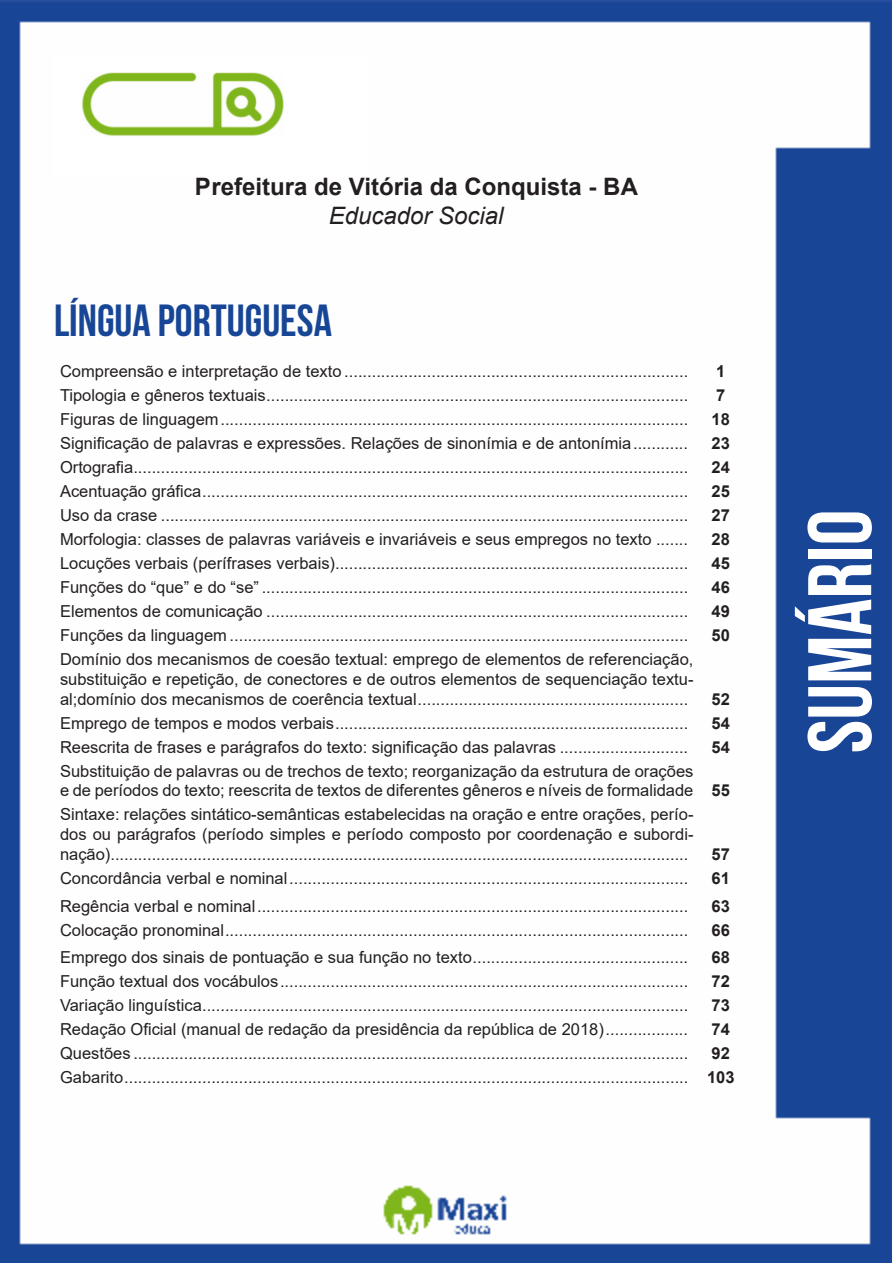
<style>
.page{position:relative;width:893px;height:1263px;background:#fff}
.page>*{position:absolute;margin:0;border:0;box-sizing:border-box;transform-origin:0 0}
.t1{font:700 90px "Bebas Neue";color:#fff}
.t2{font:700 45px "Bebas Neue";color:#184696}
.t3{font:700 24px "Arial";color:#231f20}
.t4{font:italic 24px "Arial";color:#231f20}
.ALTERNATIVAS{font:16.5px/19.8px "Arial";color:#231f20;text-align:justify}
.TÍTULO_MATÉRIA{font:16.5px "Arial";color:#231f20}
.ALTERNATIVAS-2{font:700 16.5px "Arial";color:#231f20}
.TÍTULO_MATÉRIA-2{font:700 16.5px "Arial";color:#231f20}
</style>
<div class="page">
<img style="left:0;top:0;width:892px;height:1263px">
<div style="left:53px;top:55px;width:317px;height:121px;background:#fff"></div>
<img style="left:82px;top:72px;width:201px;height:64px">
<p class="t3" style="left:195px;top:170px;width:445px">Prefeitura de Vitória da Conquista - BA</p>
<p class="t4" style="left:329px;top:200px;width:176px">Educador Social</p>
<p class="t2" style="left:54px;top:295px;width:279px">LÍNGUA PORTUGUESA</p>
<p class="TÍTULO_MATÉRIA" style="left:60px;top:360px;width:630px">Compreensão e interpretação de texto ...........................................................................</p>
<p class="TÍTULO_MATÉRIA-2" style="left:716px;top:359px;width:11px">1</p>
<p class="ALTERNATIVAS" style="left:60px;top:385px;width:630px">Tipologia e gêneros textuais............................................................................................</p>
<p class="ALTERNATIVAS-2" style="left:716px;top:383px;width:11px">7</p>
<p class="ALTERNATIVAS" style="left:60px;top:409px;width:630px">Figuras de linguagem......................................................................................................</p>
<p class="ALTERNATIVAS-2" style="left:712px;top:407px;width:20px">18</p>
<p class="ALTERNATIVAS" style="left:60px;top:433px;width:630px">Significação de palavras e expressões. Relações de sinonímia e de antonímia............</p>
<p class="ALTERNATIVAS-2" style="left:712px;top:431px;width:20px">23</p>
<p class="ALTERNATIVAS" style="left:60px;top:457px;width:630px">Ortografia.........................................................................................................................</p>
<p class="ALTERNATIVAS-2" style="left:712px;top:455px;width:20px">24</p>
<p class="ALTERNATIVAS" style="left:60px;top:481px;width:630px">Acentuação gráfica..........................................................................................................</p>
<p class="ALTERNATIVAS-2" style="left:712px;top:479px;width:20px">25</p>
<p class="ALTERNATIVAS" style="left:60px;top:505px;width:630px">Uso da crase ...................................................................................................................</p>
<p class="ALTERNATIVAS-2" style="left:712px;top:503px;width:20px">27</p>
<p class="ALTERNATIVAS" style="left:60px;top:529px;width:630px">Morfologia: classes de palavras variáveis e invariáveis e seus empregos no texto .......</p>
<p class="ALTERNATIVAS-2" style="left:712px;top:527px;width:20px">28</p>
<p class="ALTERNATIVAS" style="left:60px;top:553px;width:630px">Locuções verbais (perífrases verbais).............................................................................</p>
<p class="ALTERNATIVAS-2" style="left:712px;top:551px;width:20px">45</p>
<p class="ALTERNATIVAS" style="left:60px;top:577px;width:630px">Funções do “que” e do “se” .............................................................................................</p>
<p class="ALTERNATIVAS-2" style="left:712px;top:575px;width:20px">46</p>
<p class="ALTERNATIVAS" style="left:60px;top:601px;width:630px">Elementos de comunicação ............................................................................................</p>
<p class="ALTERNATIVAS-2" style="left:712px;top:599px;width:20px">49</p>
<p class="ALTERNATIVAS" style="left:60px;top:625px;width:630px">Funções da linguagem ....................................................................................................</p>
<p class="ALTERNATIVAS-2" style="left:712px;top:623px;width:20px">50</p>
<p class="ALTERNATIVAS" style="left:60px;top:649px;width:635px">Domínio dos mecanismos de coesão textual: emprego de elementos de referenciação, substituição e repetição, de conectores e de outros elementos de sequenciação textu&shy;al;domínio dos mecanismos de coerência textual...........................................................</p>
<p class="ALTERNATIVAS-2" style="left:712px;top:687px;width:20px">52</p>
<p class="ALTERNATIVAS" style="left:60px;top:713px;width:630px">Emprego de tempos e modos verbais.............................................................................</p>
<p class="ALTERNATIVAS-2" style="left:712px;top:711px;width:20px">54</p>
<p class="ALTERNATIVAS" style="left:60px;top:737px;width:630px">Reescrita de frases e parágrafos do texto: significação das palavras ............................</p>
<p class="ALTERNATIVAS-2" style="left:712px;top:735px;width:20px">54</p>
<p class="ALTERNATIVAS" style="left:60px;top:761px;width:635px">Substituição de palavras ou de trechos de texto; reorganização da estrutura de orações e de períodos do texto; reescrita de textos de diferentes gêneros e níveis de formalidade</p>
<p class="ALTERNATIVAS-2" style="left:712px;top:779px;width:20px">55</p>
<p class="ALTERNATIVAS" style="left:60px;top:804px;width:635px">Sintaxe: relações sintático-semânticas estabelecidas na oração e entre orações, perío&shy;dos ou parágrafos (período simples e período composto por coordenação e subordi&shy;nação)..............................................................................................................................</p>
<p class="ALTERNATIVAS-2" style="left:712px;top:842px;width:20px">57</p>
<p class="ALTERNATIVAS" style="left:60px;top:868px;width:630px">Concordância verbal e nominal.......................................................................................</p>
<p class="ALTERNATIVAS-2" style="left:712px;top:866px;width:20px">61</p>
<p class="ALTERNATIVAS" style="left:60px;top:896px;width:630px">Regência verbal e nominal..............................................................................................</p>
<p class="ALTERNATIVAS-2" style="left:712px;top:895px;width:20px">63</p>
<p class="ALTERNATIVAS" style="left:60px;top:920px;width:630px">Colocação pronominal.....................................................................................................</p>
<p class="ALTERNATIVAS-2" style="left:712px;top:919px;width:20px">66</p>
<p class="ALTERNATIVAS" style="left:60px;top:947px;width:630px">Emprego dos sinais de pontuação e sua função no texto...............................................</p>
<p class="ALTERNATIVAS-2" style="left:712px;top:946px;width:20px">68</p>
<p class="ALTERNATIVAS" style="left:60px;top:971px;width:630px">Função textual dos vocábulos.........................................................................................</p>
<p class="ALTERNATIVAS-2" style="left:712px;top:970px;width:20px">72</p>
<p class="ALTERNATIVAS" style="left:60px;top:996px;width:630px">Variação linguística..........................................................................................................</p>
<p class="ALTERNATIVAS-2" style="left:712px;top:994px;width:20px">73</p>
<p class="ALTERNATIVAS" style="left:60px;top:1020px;width:630px">Redação Oficial (manual de redação da presidência da república de 2018)..................</p>
<p class="ALTERNATIVAS-2" style="left:712px;top:1018px;width:20px">74</p>
<p class="ALTERNATIVAS" style="left:60px;top:1044px;width:630px">Questões .........................................................................................................................</p>
<p class="ALTERNATIVAS-2" style="left:712px;top:1042px;width:20px">92</p>
<p class="ALTERNATIVAS" style="left:60px;top:1068px;width:630px">Gabarito...........................................................................................................................</p>
<p class="ALTERNATIVAS-2" style="left:707px;top:1066px;width:29px">103</p>
<h1 class="t1" style="left:791px;top:753px;width:245px;rotate:-90deg">SUMÁRIO</h1>
</div>
